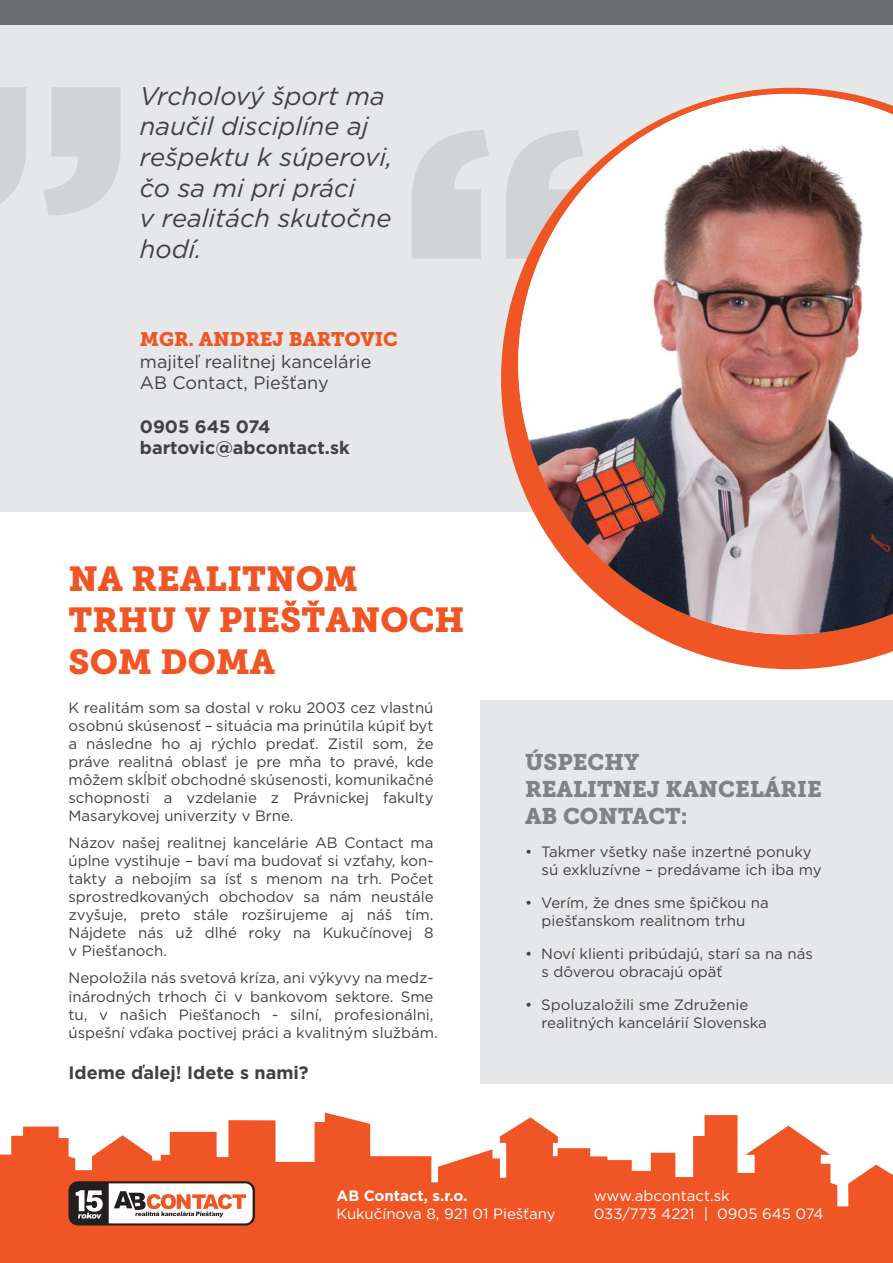
<style>
.page{position:relative;width:893px;height:1263px;background:#fff}
.page>*{position:absolute;margin:0;border:0;box-sizing:border-box;transform-origin:0 0}
.t1{font:900 355.05px "Gotham";color:#d1d3d4}
.t2{font:34.5px/41.4px "Museo Slab 900";color:#f05625}
.t3{font:italic 25.5px/30.6px "Gotham";color:#414042}
.t4{font:22.5px/27px "Museo Slab 900";color:#808285}
.t5{font:19.5px "Museo Slab 900";color:#f05625}
.t6{font:700 18px/21.6px "Gotham";color:#414042}
.t7{font:18px/21.6px "Gotham";color:#414042}
.t8{font:15px/18px "Gotham";color:#414042}
.t9{font:15px "Gotham";color:#fff}
.t10{font:700 15px "Gotham";color:#fff}
</style>
<div class="page">
<div style="left:0;top:0;width:893px;height:511px;background:#e6e7e8"></div>
<svg style="left:501px;top:88px;width:392px;height:581px"></svg>
<img style="left:518px;top:101px;width:375px;height:534px">
<div style="left:0;top:0;width:893px;height:25px;background:#6d6e71"></div>
<svg style="left:0;top:1112px;width:893px;height:151px;fill:#f05625"></svg>
<svg style="left:69px;top:1181px;width:186px;height:44px"></svg>
<div style="left:480px;top:700px;width:413px;height:383px;background:#e6e7e8"></div>
<h1 class="t1" style="left:135px;top:336px;width:196px;rotate:-180deg">“</h1>
<h3 class="t3" style="left:140px;top:80px;width:254px">Vrcholový šport ma naučil disciplíne aj rešpektu k súperovi, čo sa mi pri práci<br>v realitách skutočne hodí.</h3>
<h1 class="t1" style="left:397px;top:10px;width:196px">“</h1>
<h3 class="t5" style="left:140px;top:328px;width:260px">MGR. ANDREJ BARTOVIC</h3>
<p class="t7" style="left:140px;top:350px;width:233px">majiteľ realitnej kancelárie<br>AB Contact, Piešťany</p>
<p class="t6" style="left:140px;top:415px;width:211px">0905 645 074 bartovic@abcontact.sk</p>
<h2 class="t2" style="left:68px;top:558px;width:398px">NA REALITNOM<br>TRHU V PIEŠŤANOCH<br>SOM DOMA</h2>
<p class="t8" style="left:68px;top:699px;width:367px;text-align:justify">K realitám som sa dostal v roku 2003 cez vlastnú osobnú skúsenosť – situácia ma prinútila kúpiť byt a následne ho aj rýchlo predať. Zistil som, že práve realitná oblasť je pre mňa to pravé, kde môžem skĺbiť obchodné skúsenosti, komunikačné schopnosti a vzdelanie z Právnickej fakulty Masarykovej univerzity v Brne.</p>
<p class="t8" style="left:68px;top:834px;width:367px;text-align:justify">Názov našej realitnej kancelárie AB Contact ma úplne vystihuje – baví ma budovať si vzťahy, kon&shy;takty a nebojím sa ísť s menom na trh. Počet sprostredkovaných obchodov sa nám neustále zvyšuje, preto stále rozširujeme aj náš tím.<br>Nájdete nás už dlhé roky na Kukučínovej 8 v Piešťanoch.</p>
<p class="t8" style="left:68px;top:969px;width:371px">Nepoložila nás svetová kríza, ani výkyvy na medz&shy;inárodných trhoch či v bankovom sektore. Sme tu, v našich Piešťanoch - silní, profesionálni, úspešní vďaka poctivej práci a kvalitným službám.</p>
<p class="t6" style="left:68px;top:1061px;width:242px">Ideme ďalej! Idete s nami?</p>
<h3 class="t4" style="left:525px;top:749px;width:298px">ÚSPECHY<br>REALITNEJ KANCELÁRIE<br>AB CONTACT:</h3>
<p class="t8" style="left:542px;top:843px;width:282px;text-indent:-16px">• Takmer všetky naše inzertné ponuky sú exkluzívne – predávame ich iba my</p>
<p class="t8" style="left:525px;top:894px;width:245px;text-align:center">• Verím, že dnes sme špičkou na piešťanskom realitnom trhu</p>
<p class="t8" style="left:542px;top:945px;width:273px;text-indent:-16px">• Noví klienti pribúdajú, starí sa na nás s dôverou obracajú opäť</p>
<p class="t8" style="left:542px;top:996px;width:227px;text-indent:-16px">• Spoluzaložili sme Združenie realitných kancelárií Slovenska</p>
<p class="t10" style="left:337px;top:1185px;width:132px">AB Contact, s.r.o.</p>
<p class="t9" style="left:594px;top:1186px;width:138px">www.abcontact.sk</p>
<p class="t9" style="left:337px;top:1204px;width:221px">Kukučínova 8, 921 01 Piešťany</p>
<p class="t9" style="left:594px;top:1204px;width:231px">033/773 4221 | 0905 645 074</p>
</div>
